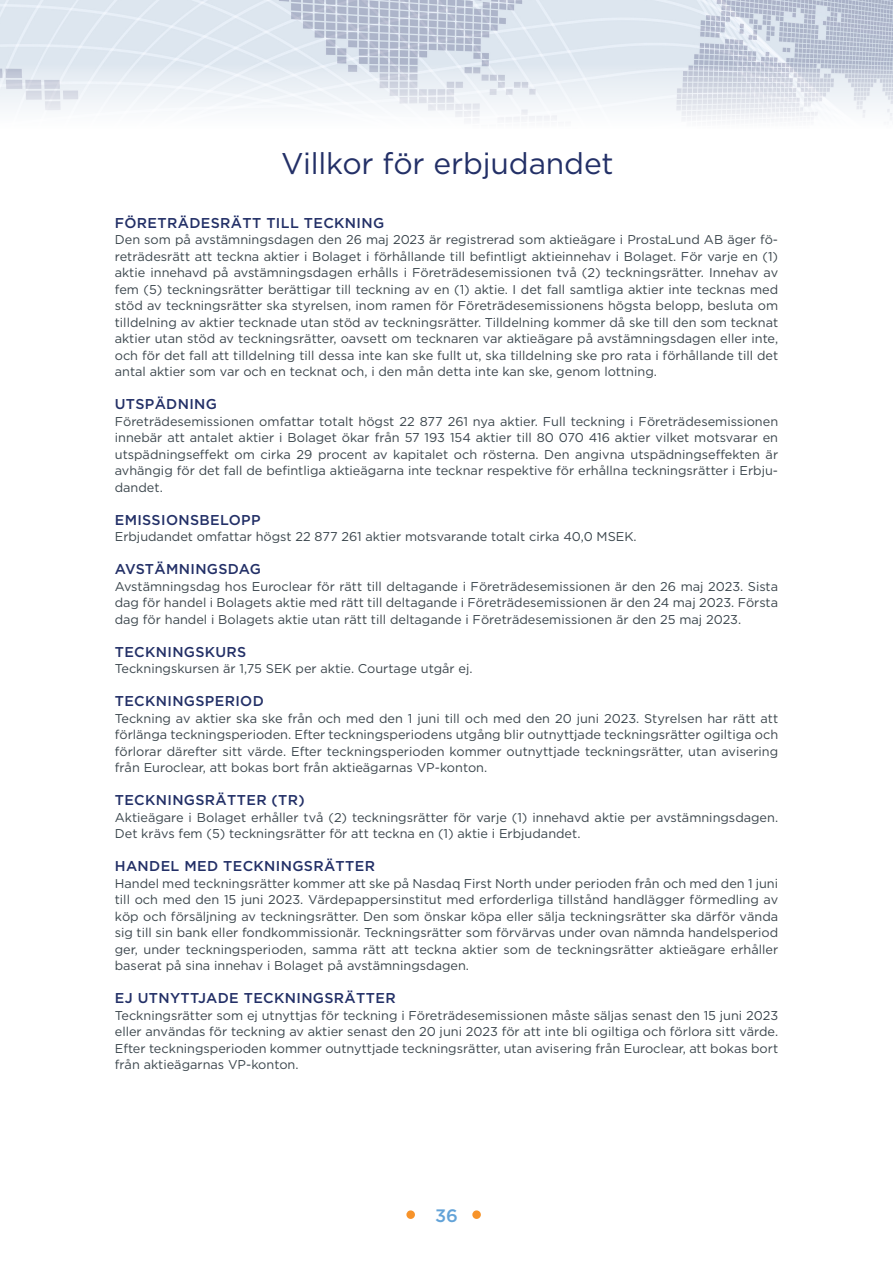
<style>
.page{position:relative;width:893px;height:1263px;background:#fff}
.page>*{position:absolute;margin:0;border:0;box-sizing:border-box;transform-origin:0 0}
.t1{font:30px "Gotham";letter-spacing:-.005em;color:#233067}
.t2{font:500 18px "Gotham";color:#63a3d8}
.t3{font:500 14.25px "Gotham";letter-spacing:.025em;color:#233067}
.t4{font:12.75px/16.5px "Gotham";color:#3a454c;text-align:justify}
</style>
<div class="page">
<svg style="left:406px;top:1210px;width:9px;height:9px"></svg>
<svg style="left:472px;top:1210px;width:9px;height:9px"></svg>
<img style="left:0;top:0;width:893px;height:121px">
<p class="t1" style="left:281px;top:146px;width:334px">Villkor för erbjudandet</p>
<p class="t3" style="left:115px;top:215px;width:271px">FÖRETRÄDESRÄTT TILL TECKNING</p>
<p class="t4" style="left:115px;top:231px;width:665px">Den som på avstämningsdagen den 26 maj 2023 är registrerad som aktieägare i ProstaLund AB äger fö&shy;reträdesrätt att teckna aktier i Bolaget i förhållande till befintligt aktieinnehav i Bolaget. För varje en (1) aktie innehavd på avstämningsdagen erhålls i Företrädesemissionen två (2) teckningsrätter. Innehav av fem (5) teckningsrätter berättigar till teckning av en (1) aktie. I det fall samtliga aktier inte tecknas med stöd av teckningsrätter ska styrelsen, inom ramen för Företrädesemissionens högsta belopp, besluta om tilldelning av aktier tecknade utan stöd av teckningsrätter. Tilldelning kommer då ske till den som tecknat aktier utan stöd av teckningsrätter, oavsett om tecknaren var aktieägare på avstämningsdagen eller inte, och för det fall att tilldelning till dessa inte kan ske fullt ut, ska tilldelning ske pro rata i förhållande till det antal aktier som var och en tecknat och, i den mån detta inte kan ske, genom lottning.</p>
<p class="t3" style="left:115px;top:396px;width:104px">UTSPÄDNING</p>
<p class="t4" style="left:115px;top:413px;width:665px">Företrädesemissionen omfattar totalt högst 22 877 261 nya aktier. Full teckning i Företrädesemissionen innebär att antalet aktier i Bolaget ökar från 57 193 154 aktier till 80 070 416 aktier vilket motsvarar en utspädningseffekt om cirka 29 procent av kapitalet och rösterna. Den angivna utspädningseffekten är avhängig för det fall de befintliga aktieägarna inte tecknar respektive för erhållna teckningsrätter i Erbju&shy;dandet.</p>
<p class="t3" style="left:115px;top:512px;width:147px">EMISSIONSBELOPP</p>
<p class="t4" style="left:115px;top:528px;width:523px">Erbjudandet omfattar högst 22 877 261 aktier motsvarande totalt cirka 40,0 MSEK.</p>
<p class="t3" style="left:115px;top:561px;width:148px">AVSTÄMNINGSDAG</p>
<p class="t4" style="left:115px;top:578px;width:665px">Avstämningsdag hos Euroclear för rätt till deltagande i Företrädesemissionen är den 26 maj 2023. Sista dag för handel i Bolagets aktie med rätt till deltagande i Företrädesemissionen är den 24 maj 2023. Första dag för handel i Bolagets aktie utan rätt till deltagande i Företrädesemissionen är den 25 maj 2023.</p>
<p class="t3" style="left:115px;top:644px;width:133px">TECKNINGSKURS</p>
<p class="t4" style="left:115px;top:660px;width:359px">Teckningskursen är 1,75 SEK per aktie. Courtage utgår ej.</p>
<p class="t3" style="left:115px;top:693px;width:151px">TECKNINGSPERIOD</p>
<p class="t4" style="left:115px;top:710px;width:665px">Teckning av aktier ska ske från och med den 1 juni till och med den 20 juni 2023. Styrelsen har rätt att förlänga teckningsperioden. Efter teckningsperiodens utgång blir outnyttjade teckningsrätter ogiltiga och förlorar därefter sitt värde. Efter teckningsperioden kommer outnyttjade teckningsrätter, utan avisering från Euroclear, att bokas bort från aktieägarnas VP-konton.</p>
<p class="t3" style="left:115px;top:792px;width:191px">TECKNINGSRÄTTER (TR)</p>
<p class="t4" style="left:115px;top:809px;width:665px">Aktieägare i Bolaget erhåller två (2) teckningsrätter för varje (1) innehavd aktie per avstämningsdagen.<br>Det krävs fem (5) teckningsrätter för att teckna en (1) aktie i Erbjudandet.</p>
<p class="t3" style="left:115px;top:858px;width:262px">HANDEL MED TECKNINGSRÄTTER</p>
<p class="t4" style="left:115px;top:875px;width:665px">Handel med teckningsrätter kommer att ske på Nasdaq First North under perioden från och med den 1 juni till och med den 15 juni 2023. Värdepappersinstitut med erforderliga tillstånd handlägger förmedling av köp och försäljning av teckningsrätter. Den som önskar köpa eller sälja teckningsrätter ska därför vända sig till sin bank eller fondkommissionär. Teckningsrätter som förvärvas under ovan nämnda handelsperiod ger, under teckningsperioden, samma rätt att teckna aktier som de teckningsrätter aktieägare erhåller baserat på sina innehav i Bolaget på avstämningsdagen.</p>
<p class="t3" style="left:115px;top:990px;width:282px">EJ UTNYTTJADE TECKNINGSRÄTTER</p>
<p class="t4" style="left:115px;top:1007px;width:665px">Teckningsrätter som ej utnyttjas för teckning i Företrädesemissionen måste säljas senast den 15 juni 2023 eller användas för teckning av aktier senast den 20 juni 2023 för att inte bli ogiltiga och förlora sitt värde.<br>Efter teckningsperioden kommer outnyttjade teckningsrätter, utan avisering från Euroclear, att bokas bort från aktieägarnas VP-konton.</p>
<h2 class="t2" style="left:435px;top:1205px;width:24px">36</h2>
</div>
